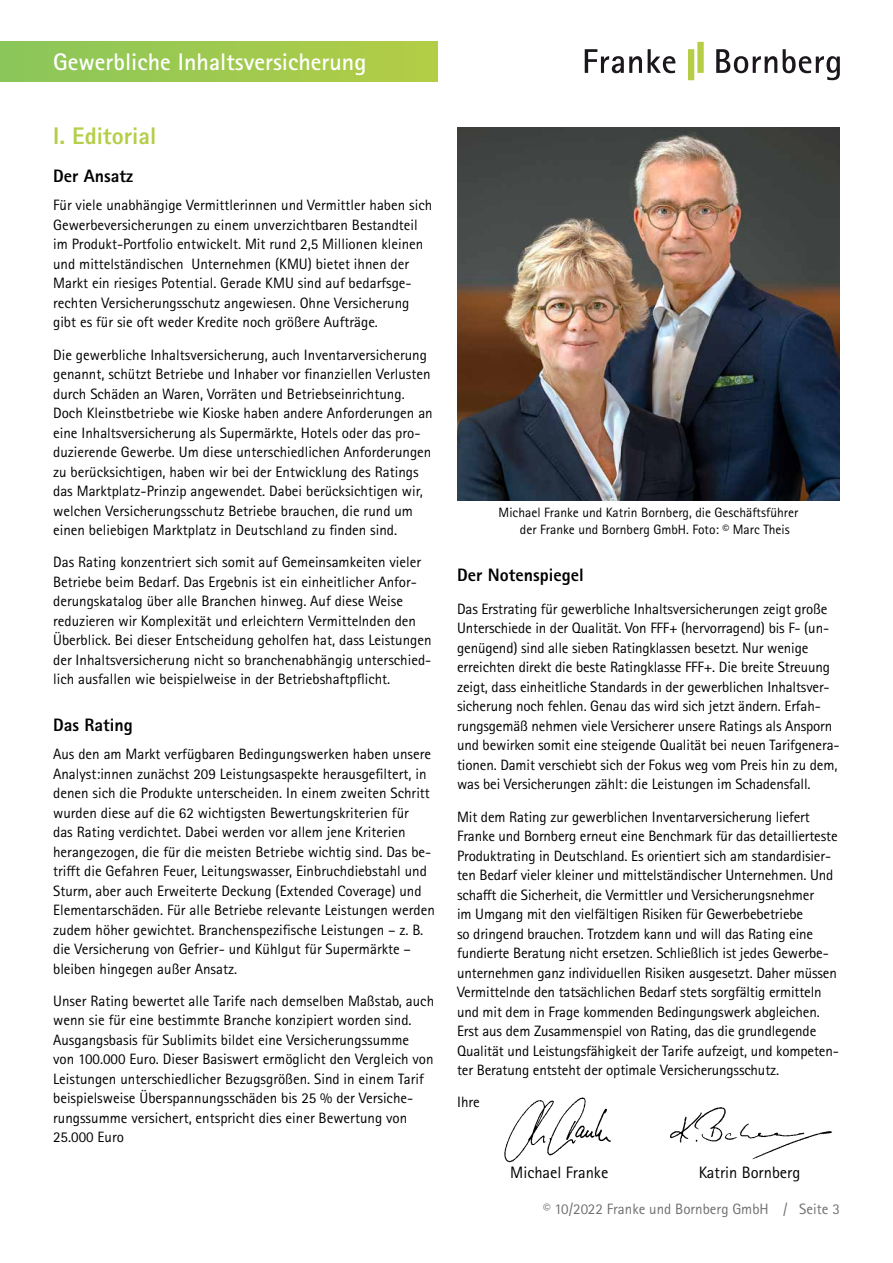
<style>
.page{position:relative;width:893px;height:1263px;background:#fff}
.page>*{position:absolute;margin:0;border:0;box-sizing:border-box;transform-origin:0 0}
.t1{font:700 24px "Rotis Sans Serif Pro";color:#fff}
.t2{font:800 24px "Rotis Sans Serif Pro";color:#b4ce47}
.t3{font:800 18px "Rotis Sans Serif Pro";color:#000}
.t4{font:16.5px "Rotis Sans Serif Pro";color:#000}
.t5{font:15px/19.5px "Rotis Sans Serif Pro";color:#000}
.t6{font:15px "Rotis Sans Serif Pro";color:#706f6f}
.t7{font:13.5px/16.5px "Rotis Sans Serif Pro";color:#000}
</style>
<div class="page">
<div style="left:0;top:41px;width:437px;height:40px;background:linear-gradient(to right,#8ac65b,#b4cd45)"></div>
<svg style="left:716px;top:49px;width:124px;height:31px"></svg>
<svg style="left:585px;top:49px;width:90px;height:24px"></svg>
<div style="left:688px;top:49px;width:6px;height:31px;background:#b5ce46"></div>
<div style="left:697px;top:42px;width:7px;height:31px;background:#b5ce46"></div>
<img style="left:504px;top:1097px;width:107px;height:66px">
<img style="left:670px;top:1107px;width:163px;height:53px">
<img style="left:457px;top:128px;width:383px;height:373px">
<h1 class="t1" style="left:53px;top:46px;width:315px">Gewerbliche Inhaltsversicherung</h1>
<h1 class="t2" style="left:53px;top:121px;width:105px">I. Editorial</h1>
<p class="t3" style="left:53px;top:165px;width:81px">Der Ansatz</p>
<p class="t5" style="left:53px;top:196px;width:381px">Für viele unabhängige Vermittlerinnen und Vermittler haben sich Gewerbeversicherungen zu einem unverzichtbaren Bestandteil im Produkt-Portfolio entwickelt. Mit rund 2,5 Millionen kleinen und mittelständischen Unternehmen (KMU) bietet ihnen der Markt ein riesiges Potential. Gerade KMU sind auf bedarfsge&shy;rechten Versicherungsschutz angewiesen. Ohne Versicherung gibt es für sie oft weder Kredite noch größere Aufträge.</p>
<p class="t5" style="left:53px;top:345px;width:381px">Die gewerbliche Inhaltsversicherung, auch Inventarversicherung genannt, schützt Betriebe und Inhaber vor finanziellen Verlusten durch Schäden an Waren, Vorräten und Betriebseinrichtung.<br>Doch Kleinstbetriebe wie Kioske haben andere Anforderungen an eine Inhaltsversicherung als Supermärkte, Hotels oder das pro&shy;duzierende Gewerbe. Um diese unterschiedlichen Anforderungen zu berücksichtigen, haben wir bei der Entwicklung des Ratings das Marktplatz-Prinzip angewendet. Dabei berücksichtigen wir, welchen Versicherungsschutz Betriebe brauchen, die rund um einen beliebigen Marktplatz in Deutschland zu finden sind.</p>
<p class="t5" style="left:53px;top:553px;width:380px">Das Rating konzentriert sich somit auf Gemeinsamkeiten vieler Betriebe beim Bedarf. Das Ergebnis ist ein einheitlicher Anfor&shy;derungskatalog über alle Branchen hinweg. Auf diese Weise reduzieren wir Komplexität und erleichtern Vermittelnden den Überblick. Bei dieser Entscheidung geholfen hat, dass Leistungen der Inhaltsversicherung nicht so branchenabhängig unterschied&shy;lich ausfallen wie beispielweise in der Betriebshaftpflicht.</p>
<p class="t3" style="left:53px;top:713px;width:81px">Das Rating</p>
<p class="t5" style="left:53px;top:744px;width:383px">Aus den am Markt verfügbaren Bedingungswerken haben unsere Analyst:innen zunächst 209 Leistungsaspekte herausgefiltert, in denen sich die Produkte unterscheiden. In einem zweiten Schritt wurden diese auf die 62 wichtigsten Bewertungskriterien für<br>das Rating verdichtet. Dabei werden vor allem jene Kriterien herangezogen, die für die meisten Betriebe wichtig sind. Das be&shy;trifft die Gefahren Feuer, Leitungswasser, Einbruchdiebstahl und Sturm, aber auch Erweiterte Deckung (Extended Coverage) und Elementarschäden. Für alle Betriebe relevante Leistungen werden zudem höher gewichtet. Branchenspezifische Leistungen – z. B. die Versicherung von Gefrier- und Kühlgut für Supermärkte – bleiben hingegen außer Ansatz.</p>
<p class="t5" style="left:53px;top:991px;width:382px">Unser Rating bewertet alle Tarife nach demselben Maßstab, auch wenn sie für eine bestimmte Branche konzipiert worden sind.<br>Ausgangsbasis für Sublimits bildet eine Versicherungssumme<br>von 100.000 Euro. Dieser Basiswert ermöglicht den Vergleich von Leistungen unterschiedlicher Bezugsgrößen. Sind in einem Tarif beispielsweise Überspannungsschäden bis 25 % der Versiche&shy;rungssumme versichert, entspricht dies einer Bewertung von 25.000 Euro</p>
<p class="t7" style="left:520px;top:504px;width:280px;text-indent:-21px">Michael Franke und Katrin Bornberg, die Geschäftsführer der Franke und Bornberg GmbH. Foto: © Marc Theis</p>
<p class="t3" style="left:457px;top:564px;width:128px">Der Notenspiegel</p>
<p class="t5" style="left:457px;top:599px;width:384px">Das Erstrating für gewerbliche Inhaltsversicherungen zeigt große Unterschiede in der Qualität. Von FFF+ (hervorragend) bis F- (un&shy;genügend) sind alle sieben Ratingklassen besetzt. Nur wenige erreichten direkt die beste Ratingklasse FFF+. Die breite Streuung zeigt, dass einheitliche Standards in der gewerblichen Inhaltsver&shy;sicherung noch fehlen. Genau das wird sich jetzt ändern. Erfah&shy;rungsgemäß nehmen viele Versicherer unsere Ratings als Ansporn und bewirken somit eine steigende Qualität bei neuen Tarifgenera&shy;tionen. Damit verschiebt sich der Fokus weg vom Preis hin zu dem, was bei Versicherungen zählt: die Leistungen im Schadensfall.</p>
<p class="t5" style="left:457px;top:807px;width:383px">Mit dem Rating zur gewerblichen Inventarversicherung liefert Franke und Bornberg erneut eine Benchmark für das detaillierteste Produktrating in Deutschland. Es orientiert sich am standardisier&shy;ten Bedarf vieler kleiner und mittelständischer Unternehmen. Und schafft die Sicherheit, die Vermittler und Versicherungsnehmer<br>im Umgang mit den vielfältigen Risiken für Gewerbebetriebe<br>so dringend brauchen. Trotzdem kann und will das Rating eine fundierte Beratung nicht ersetzen. Schließlich ist jedes Gewerbe&shy;unternehmen ganz individuellen Risiken ausgesetzt. Daher müssen Vermittelnde den tatsächlichen Bedarf stets sorgfältig ermitteln und mit dem in Frage kommenden Bedingungswerk abgleichen.<br>Erst aus dem Zusammenspiel von Rating, das die grundlegende Qualität und Leistungsfähigkeit der Tarife aufzeigt, und kompeten&shy;ter Beratung entsteht der optimale Versicherungsschutz.</p>
<p class="t5" style="left:457px;top:1092px;width:24px">Ihre</p>
<p class="t4" style="left:510px;top:1163px;width:100px">Michael Franke</p>
<p class="t4" style="left:699px;top:1163px;width:103px">Katrin Bornberg</p>
<p class="t6" style="left:543px;top:1200px;width:298px">© 10/2022 Franke und Bornberg GmbH / Seite 3</p>
</div>
